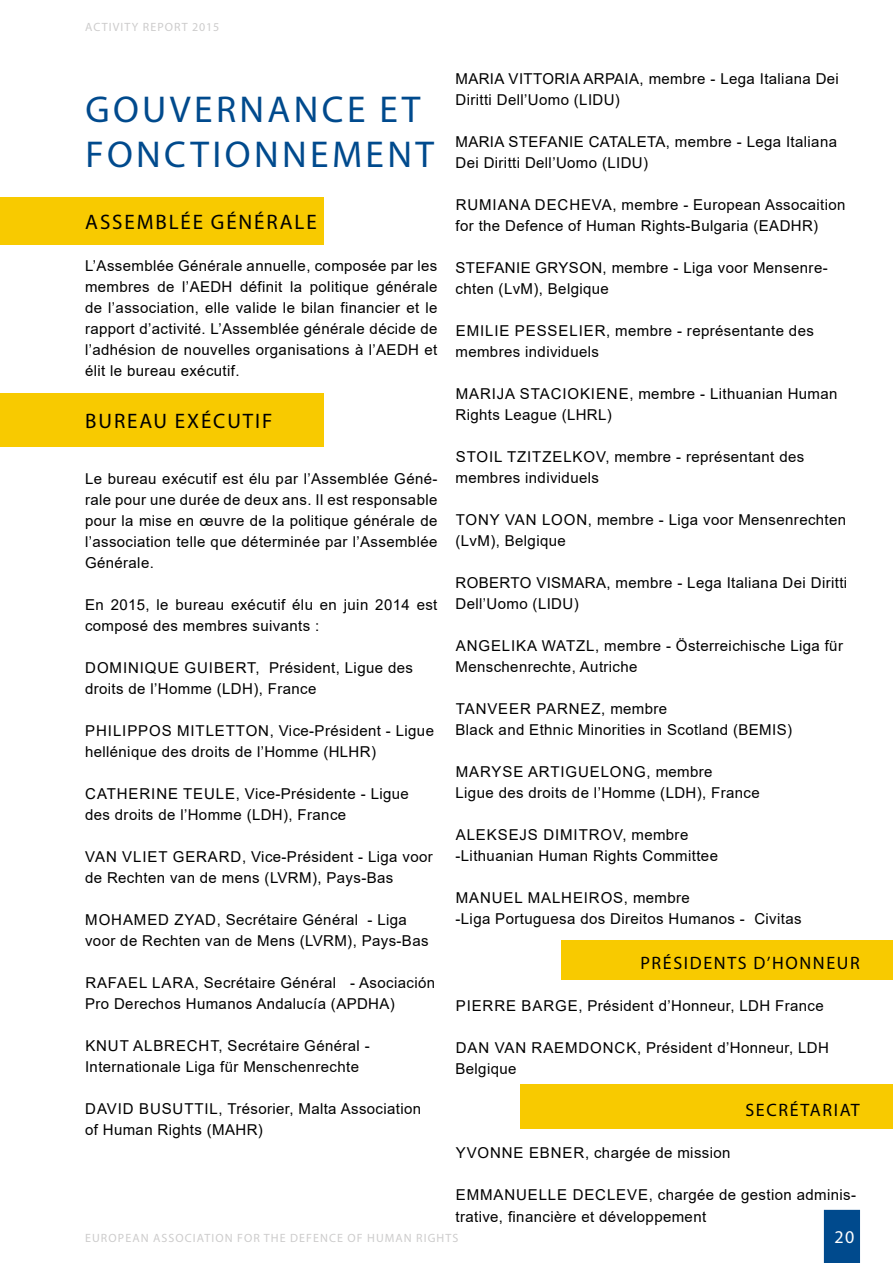
<style>
.page{position:relative;width:893px;height:1263px;background:#fff}
.page>*{position:absolute;margin:0;border:0;box-sizing:border-box;transform-origin:0 0}
.t1{font:37.5px/45px "Myriad Pro";letter-spacing:.09em;color:#004a8d}
.t2{font:21px "Myriad Pro";letter-spacing:.09em;color:#000}
.t3{font:18px "Myriad Pro";letter-spacing:.09em;color:#000}
.t4{font:18px "Myriad Pro";color:#fff}
.t5{font:15px/21px "Arial";letter-spacing:.025em;color:#000}
.t6{font:12px "Myriad Pro";letter-spacing:.09em;color:#cdcccc}
</style>
<div class="page">
<div style="left:824px;top:1210px;width:36px;height:53px;background:#004a8d"></div>
<div style="left:0;top:197px;width:323px;height:47px;background:#f8ca00"></div>
<div style="left:0;top:393px;width:323px;height:53px;background:#f8ca00"></div>
<div style="left:561px;top:941px;width:332px;height:39px;background:#f8ca00"></div>
<div style="left:521px;top:1084px;width:372px;height:45px;background:#f8ca00"></div>
<p class="t6" style="left:85px;top:20px;width:136px">ACTIVITY REPORT 2015</p>
<h1 class="t1" style="left:85px;top:86px;width:350px">GOUVERNANCE ET<br>FONCTIONNEMENT</h1>
<h2 class="t2" style="left:85px;top:209px;width:233px">ASSEMBLÉE GÉNÉRALE</h2>
<p class="t5" style="left:85px;top:255px;width:354px;text-align:justify">L’Assemblée Générale annuelle, composée par les membres de l’AEDH définit la politique générale de l’association, elle valide le bilan financier et le rapport d’activité. L’Assemblée générale décide de l’adhésion de nouvelles organisations à l’AEDH et élit le bureau exécutif.</p>
<h2 class="t2" style="left:85px;top:408px;width:189px">BUREAU EXÉCUTIF</h2>
<p class="t5" style="left:85px;top:468px;width:354px;text-align:justify">Le bureau exécutif est élu par l’Assemblée Géné&shy;rale pour une durée de deux ans. Il est responsable pour la mise en œuvre de la politique générale de l’association telle que déterminée par l’Assemblée Générale.</p>
<p class="t5" style="left:85px;top:594px;width:354px">En 2015, le bureau exécutif élu en juin 2014 est composé des membres suivants :</p>
<p class="t5" style="left:85px;top:657px;width:329px">DOMINIQUE GUIBERT, Président, Ligue des droits de l’Homme (LDH), France</p>
<p class="t5" style="left:85px;top:720px;width:350px">PHILIPPOS MITLETTON, Vice-Président - Ligue hellénique des droits de l’Homme (HLHR)</p>
<p class="t5" style="left:85px;top:783px;width:325px">CATHERINE TEULE, Vice-Présidente - Ligue des droits de l’Homme (LDH), France</p>
<p class="t5" style="left:85px;top:846px;width:349px">VAN VLIET GERARD, Vice-Président - Liga voor de Rechten van de mens (LVRM), Pays-Bas</p>
<p class="t5" style="left:85px;top:909px;width:345px">MOHAMED ZYAD, Secrétaire Général - Liga voor de Rechten van de Mens (LVRM), Pays-Bas</p>
<p class="t5" style="left:85px;top:972px;width:352px">RAFAEL LARA, Secrétaire Général - Asociación<br>Pro Derechos Humanos Andalucía (APDHA)</p>
<p class="t5" style="left:85px;top:1035px;width:286px">KNUT ALBRECHT, Secrétaire Général -<br>Internationale Liga für Menschenrechte</p>
<p class="t5" style="left:85px;top:1098px;width:338px">DAVID BUSUTTIL, Trésorier, Malta Association of Human Rights (MAHR)</p>
<p class="t5" style="left:455px;top:68px;width:385px">MARIA VITTORIA ARPAIA, membre - Lega Italiana Dei<br>Diritti Dell’Uomo (LIDU)</p>
<p class="t5" style="left:455px;top:131px;width:383px">MARIA STEFANIE CATALETA, membre - Lega Italiana<br>Dei Diritti Dell’Uomo (LIDU)</p>
<p class="t5" style="left:455px;top:194px;width:391px">RUMIANA DECHEVA, membre - European Assocaition for the Defence of Human Rights-Bulgaria (EADHR)</p>
<p class="t5" style="left:455px;top:257px;width:374px">STEFANIE GRYSON, membre - Liga voor Mensenre&shy;chten (LvM), Belgique</p>
<p class="t5" style="left:455px;top:320px;width:360px">EMILIE PESSELIER, membre - représentante des membres individuels</p>
<p class="t5" style="left:455px;top:383px;width:383px">MARIJA STACIOKIENE, membre - Lithuanian Human<br>Rights League (LHRL)</p>
<p class="t5" style="left:455px;top:446px;width:350px">STOIL TZITZELKOV, membre - représentant des membres individuels</p>
<p class="t5" style="left:455px;top:509px;width:392px">TONY VAN LOON, membre - Liga voor Mensenrechten (LvM), Belgique</p>
<p class="t5" style="left:455px;top:572px;width:393px">ROBERTO VISMARA, membre - Lega Italiana Dei Diritti<br>Dell’Uomo (LIDU)</p>
<p class="t5" style="left:455px;top:635px;width:389px">ANGELIKA WATZL, membre - Österreichische Liga für<br>Menschenrechte, Autriche</p>
<p class="t5" style="left:455px;top:698px;width:338px">TANVEER PARNEZ, membre<br>Black and Ethnic Minorities in Scotland (BEMIS)</p>
<p class="t5" style="left:456px;top:761px;width:306px">MARYSE ARTIGUELONG, membre<br>Ligue des droits de l’Homme (LDH), France</p>
<p class="t5" style="left:456px;top:824px;width:264px">ALEKSEJS DIMITROV, membre -Lithuanian Human Rights Committee</p>
<p class="t5" style="left:456px;top:887px;width:348px">MANUEL MALHEIROS, membre<br>-Liga Portuguesa dos Direitos Humanos - Civitas</p>
<p class="t3" style="left:640px;top:952px;width:221px">PRÉSIDENTS D’HONNEUR</p>
<p class="t5" style="left:456px;top:995px;width:369px">PIERRE BARGE, Président d’Honneur, LDH France</p>
<p class="t5" style="left:455px;top:1037px;width:375px">DAN VAN RAEMDONCK, Président d’Honneur, LDH<br>Belgique</p>
<p class="t3" style="left:745px;top:1099px;width:116px">SECRÉTARIAT</p>
<p class="t5" style="left:456px;top:1142px;width:276px">YVONNE EBNER, chargée de mission</p>
<p class="t5" style="left:455px;top:1184px;width:402px;line-height:21.6px">EMMANUELLE DECLEVE, chargée de gestion adminis&shy;trative, financière et développement</p>
<p class="t6" style="left:85px;top:1231px;width:375px">EUROPEAN ASSOCIATION FOR THE DEFENCE OF HUMAN RIGHTS</p>
<p class="t4" style="left:834px;top:1225px;width:21px">20</p>
</div>
